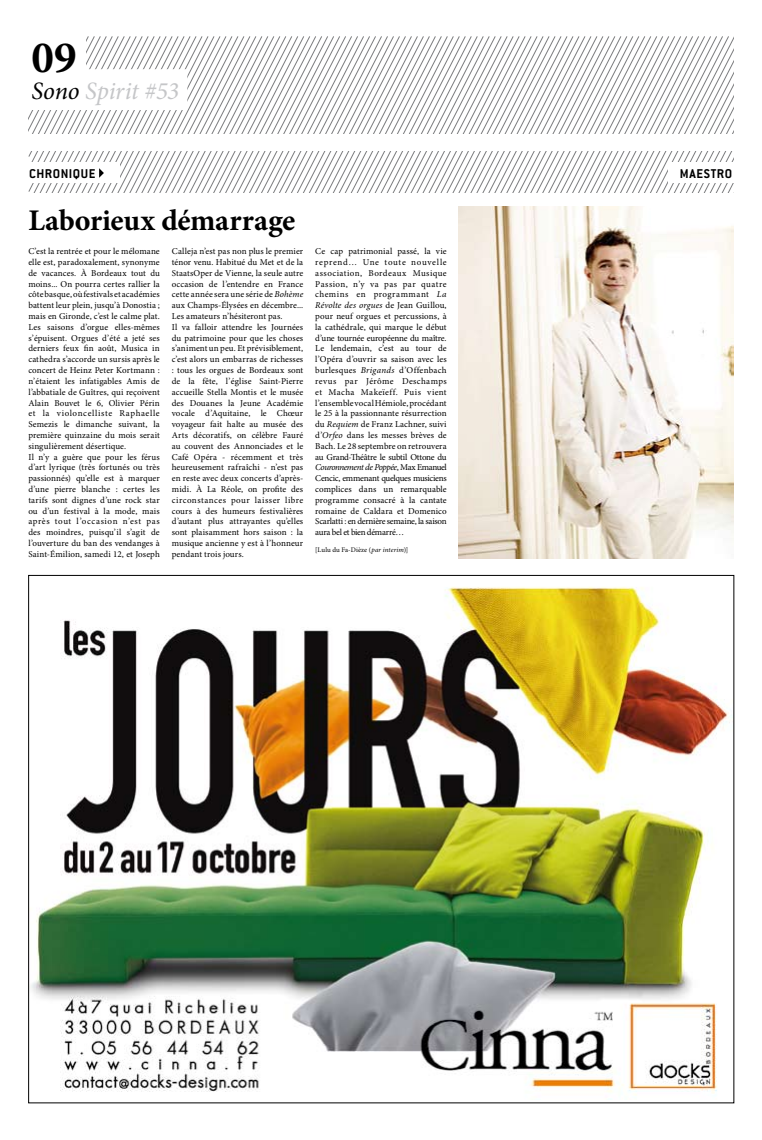
<style>
.page{position:relative;width:762px;height:1140px;background:#fff}
.page>*{position:absolute;margin:0;border:0;box-sizing:border-box;transform-origin:0 0}
.t1{font:700 45px "Minion Pro";color:#000}
.t2{font:700 30px "Minion Pro";letter-spacing:-.005em;color:#000}
.t3{font:italic 25px "Minion Pro";letter-spacing:-.01em;color:#c5c6c8}
.t4{font:700 14px "Conduit ITC";color:#000}
.t5{font:9px/10.8px "Minion Pro";letter-spacing:.005em;color:#000}
.t6{font:7px "Minion Pro";letter-spacing:.02em;color:#000}
.s1{color:#000}
.s2{font-style:italic}
</style>
<div class="page">
<svg style="left:28px;top:37px;width:705px;height:96px"></svg>
<div style="left:28px;top:70px;width:159px;height:39px;background:#fff"></div>
<div style="left:28px;top:35px;width:57px;height:40px;background:#fff"></div>
<img style="left:458px;top:206px;width:275px;height:352px">
<svg style="left:28px;top:152px;width:705px;height:41px"></svg>
<div style="left:668px;top:163px;width:66px;height:20px;background:#fff"></div>
<img style="left:31px;top:587px;width:700px;height:509px">
<h1 class="t1" style="left:31px;top:25px;width:47px">09</h1>
<h3 class="t3" style="left:31px;top:74px;width:149px"><span class="s1">Sono</span> Spirit #53</h3>
<h3 class="t4" style="left:29px;top:165px;width:68px">CHRONIQUE</h3>
<h3 class="t4" style="left:679px;top:165px;width:32px">MAESTRO</h3>
<h2 class="t2" style="left:28px;top:199px;width:268px">Laborieux démarrage</h2>
<p class="t5" style="left:28px;top:246px;width:133px">C’est la rentrée et pour le mélomane elle est, paradoxalement, synonyme de vacances. À Bordeaux tout du moins... On pourra certes rallier la côte basque, où festivals et académies battent leur plein, jusqu’à Donostia ; mais en Gironde, c’est le calme plat.<br>Les saisons d’orgue elles-mêmes s’épuisent. Orgues d’été a jeté ses derniers feux fin août, Musica in cathedra s’accorde un sursis après le concert de Heinz Peter Kortmann : n’étaient les infatigables Amis de l’abbatiale de Guîtres, qui reçoivent Alain Bouvet le 6, Olivier Périn et la violoncelliste Raphaelle Semezis le dimanche suivant, la première quinzaine du mois serait singulièrement désertique.<br>Il n’y a guère que pour les férus d’art lyrique (très fortunés ou très passionnés) qu’elle est à marquer d’une pierre blanche : certes les tarifs sont dignes d’une rock star ou d’un festival à la mode, mais après tout l’occasion n’est pas des moindres, puisqu’il s’agit de l’ouverture du ban des vendanges à Saint-Émilion, samedi 12, et Joseph</p>
<p class="t5" style="left:172px;top:246px;width:133px">Calleja n’est pas non plus le premier ténor venu. Habitué du Met et de la StaatsOper de Vienne, la seule autre occasion de l’entendre en France cette année sera une série de <span class="s2">Bohème </span>aux Champs-Élysées en décembre...<br>Les amateurs n’hésiteront pas.<br>Il va falloir attendre les Journées du patrimoine pour que les choses s’animent un peu. Et prévisiblement, c’est alors un embarras de richesses : tous les orgues de Bordeaux sont de la fête, l’église Saint-Pierre accueille Stella Montis et le musée des Douanes la Jeune Académie vocale d’Aquitaine, le Chœur voyageur fait halte au musée des Arts décoratifs, on célèbre Fauré au couvent des Annonciades et le Café Opéra - récemment et très heureusement rafraîchi - n’est pas en reste avec deux concerts d’après&shy;midi. À La Réole, on profite des circonstances pour laisser libre cours à des humeurs festivalières d’autant plus attrayantes qu’elles sont plaisamment hors saison : la musique ancienne y est à l’honneur pendant trois jours.</p>
<p class="t5" style="left:315px;top:246px;width:133px;text-align:justify">Ce cap patrimonial passé, la vie reprend… Une toute nouvelle association, Bordeaux Musique Passion, n’y va pas par quatre chemins en programmant <span class="s2">La Révolte des orgues</span> de Jean Guillou, pour neuf orgues et percussions, à la cathédrale, qui marque le début d’une tournée européenne du maître.<br>Le lendemain, c’est au tour de l’Opéra d’ouvrir sa saison avec les burlesques <span class="s2">Brigands</span> d’Offenbach revus par Jérôme Deschamps et Macha Makeïeff. Puis vient l’ensemble vocal Hémiole, procédant le 25 à la passionnante résurrection du <span class="s2">Requiem</span> de Franz Lachner, suivi d’<span class="s2">Orfeo</span> dans les messes brèves de Bach. Le 28 septembre on retrouvera au Grand-Théâtre le subtil Ottone du <span class="s2">Couronnement de Poppée</span>, Max Emanuel Cencic, emmenant quelques musiciens complices dans un remarquable programme consacré à la cantate romaine de Caldara et Domenico Scarlatti : en dernière semaine, la saison aura bel et bien démarré…</p>
<p class="t6" style="left:315px;top:545px;width:95px">[Lulu du Fa-Dièze (<span class="s2">par interim</span>)]</p>
</div>
